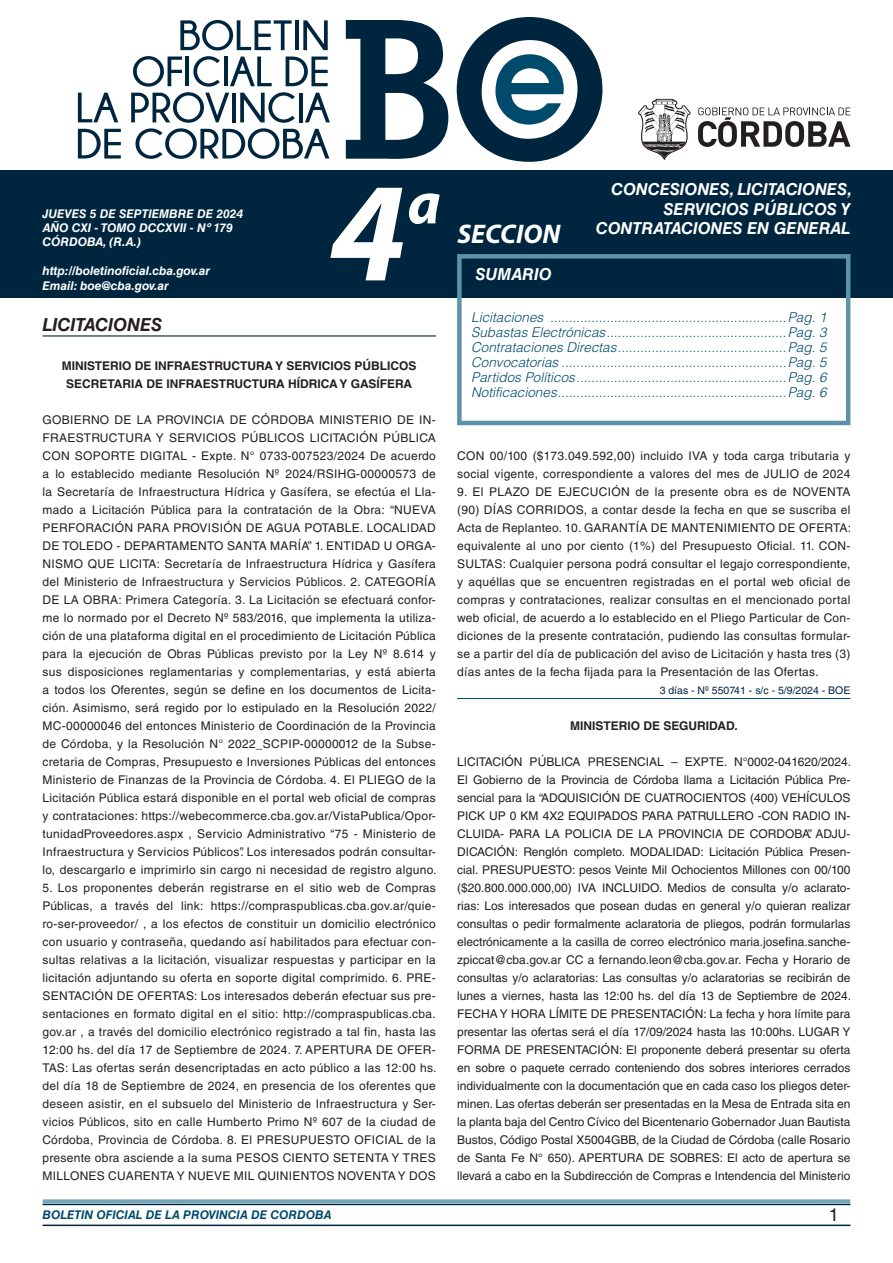
<style>
.page{position:relative;width:893px;height:1263px;background:#fff}
.page>*{position:absolute;margin:0;border:0;box-sizing:border-box;transform-origin:0 0}
.t1{font:italic 700 142.5px "Myriad Pro";color:#fff}
.t2{font:italic 700 60px "Myriad Pro";color:#fff}
.t3{font:italic 700 27px "Myriad Pro";color:#fff}
.NOMBRE_DE_MINISTERIO{font:italic 700 18px "Helvetica LT Std";color:#231f20}
.t4{font:18px "Helvetica LT Std";color:#231f20}
.t5{font:italic 700 16.5px/19.8px "Helvetica LT Std";color:#fff;text-align:right}
.t6{font:italic 300 13.5px "Helvetica LT Std";color:#004b6c}
.TEXTO_BASE{font:12px/18px "Helvetica LT Std";letter-spacing:.025em;color:#231f20;text-align:justify}
.t7{font:italic 700 12px/14.4px "Helvetica LT Std";color:#fff}
.RESUELVE{font:700 12px "Helvetica LT Std";color:#231f20}
.t8{font:italic 700 12px "Helvetica LT Std";color:#004b6c}
.FECHA_DE_VENCIMIENTO{font:10.5px "Helvetica LT Std";color:#00263f}
</style>
<div class="page">
<div style="left:0;top:170px;width:893px;height:128px;background:#00263f"></div>
<svg style="left:638px;top:99px;width:53px;height:61px"></svg>
<svg style="left:698px;top:107px;width:152px;height:40px"></svg>
<svg style="left:346px;top:20px;width:102px;height:139px"></svg>
<svg style="left:457px;top:17px;width:145px;height:145px"></svg>
<svg style="left:180px;top:20px;width:112px;height:30px"></svg>
<hr style="left:295px;top:20px;width:4px;height:30px;background:#00263f">
<svg style="left:303px;top:20px;width:25px;height:30px"></svg>
<svg style="left:78px;top:93px;width:40px;height:29px"></svg>
<svg style="left:78px;top:129px;width:43px;height:30px"></svg>
<svg style="left:131px;top:56px;width:199px;height:103px"></svg>
<hr style="left:43px;top:1224px;width:807px;height:2px;background:#00263f">
<div style="left:42px;top:1198px;width:809px;height:8px;background:#fff;opacity:.75"></div>
<hr style="left:43px;top:335px;width:393px;height:1px;background:#00263f">
<div style="left:457px;top:254px;width:393px;height:171px;border:4px solid #5c93aa"></div>
<hr style="left:457px;top:698px;width:393px;height:1px;background:#004b6c">
<p class="t7" style="left:43px;top:206px;width:202px">JUEVES 5 DE SEPTIEMBRE DE 2024<br>AÑO CXI - TOMO DCCXVII - Nº 179<br>CÓRDOBA, (R.A.)</p>
<p class="t7" style="left:43px;top:264px;width:169px">http://boletinoficial.cba.gov.ar<br>Email: boe@cba.gov.ar</p>
<h1 class="t1" style="left:329px;top:140px;width:79px">4</h1>
<h2 class="t2" style="left:407px;top:164px;width:35px">a</h2>
<p class="NOMBRE_DE_MINISTERIO" style="left:43px;top:314px;width:121px">LICITACIONES</p>
<p class="RESUELVE" style="left:62px;top:358px;width:356px">MINISTERIO DE INFRAESTRUCTURA Y SERVICIOS PÚBLICOS</p>
<p class="RESUELVE" style="left:66px;top:376px;width:347px">SECRETARIA DE INFRAESTRUCTURA HÍDRICA Y GASÍFERA</p>
<p class="TEXTO_BASE" style="left:43px;top:411px;width:396px">GOBIERNO DE LA PROVINCIA DE CÓRDOBA MINISTERIO DE IN-FRAESTRUCTURA Y SERVICIOS PÚBLICOS LICITACIÓN PÚBLICA CON SOPORTE DIGITAL - Expte. N° 0733-007523/2024 De acuerdo a lo establecido mediante Resolución Nº 2024/RSIHG-00000573 de la Secretaría de Infraestructura Hídrica y Gasífera, se efectúa el Lla&shy;mado a Licitación Pública para la contratación de la Obra: “NUEVA PERFORACIÓN PARA PROVISIÓN DE AGUA POTABLE. LOCALIDAD DE TOLEDO - DEPARTAMENTO SANTA MARÍA” 1. ENTIDAD U ORGA-NISMO QUE LICITA: Secretaría de Infraestructura Hídrica y Gasífera del Ministerio de Infraestructura y Servicios Públicos. 2. CATEGORÍA DE LA OBRA: Primera Categoría. 3. La Licitación se efectuará confor&shy;me lo normado por el Decreto Nº 583/2016, que implementa la utiliza&shy;ción de una plataforma digital en el procedimiento de Licitación Pública para la ejecución de Obras Públicas previsto por la Ley Nº 8.614 y sus disposiciones reglamentarias y complementarias, y está abierta a todos los Oferentes, según se define en los documentos de Licita&shy;ción. Asimismo, será regido por lo estipulado en la Resolución 2022/ MC-00000046 del entonces Ministerio de Coordinación de la Provincia de Córdoba, y la Resolución N° 2022_SCPIP-00000012 de la Subse&shy;cretaria de Compras, Presupuesto e Inversiones Públicas del entonces Ministerio de Finanzas de la Provincia de Córdoba. 4. El PLIEGO de la Licitación Pública estará disponible en el portal web oficial de compras y contrataciones: https://webecommerce.cba.gov.ar/VistaPublica/Opor&shy;tunidadProveedores.aspx , Servicio Administrativo “75 - Ministerio de Infraestructura y Servicios Públicos”. Los interesados podrán consultar&shy;lo, descargarlo e imprimirlo sin cargo ni necesidad de registro alguno.</p>
<p class="TEXTO_BASE" style="left:43px;top:879px;width:396px">5. Los proponentes deberán registrarse en el sitio web de Compras Públicas, a través del link: https://compraspublicas.cba.gov.ar/quie&shy;ro-ser-proveedor/ , a los efectos de constituir un domicilio electrónico con usuario y contraseña, quedando así habilitados para efectuar con&shy;sultas relativas a la licitación, visualizar respuestas y participar en la licitación adjuntando su oferta en soporte digital comprimido. 6. PRE-SENTACIÓN DE OFERTAS: Los interesados deberán efectuar sus pre&shy;sentaciones en formato digital en el sitio: http://compraspublicas.cba. gov.ar , a través del domicilio electrónico registrado a tal fin, hasta las 12:00 hs. del día 17 de Septiembre de 2024. 7. APERTURA DE OFER-TAS: Las ofertas serán desencriptadas en acto público a las 12:00 hs. del día 18 de Septiembre de 2024, en presencia de los oferentes que deseen asistir, en el subsuelo del Ministerio de Infraestructura y Ser&shy;vicios Públicos, sito en calle Humberto Primo Nº 607 de la ciudad de Córdoba, Provincia de Córdoba. 8. El PRESUPUESTO OFICIAL de la presente obra asciende a la suma PESOS CIENTO SETENTA Y TRES MILLONES CUARENTA Y NUEVE MIL QUINIENTOS NOVENTA Y DOS</p>
<h3 class="t3" style="left:457px;top:216px;width:104px">SECCION</h3>
<h3 class="t5" style="left:475px;top:264px;width:78px">SUMARIO</h3>
<h3 class="t5" style="left:596px;top:179px;width:258px">CONCESIONES, LICITACIONES,<br>SERVICIOS PÚBLICOS Y<br>CONTRATACIONES EN GENERAL</h3>
<p class="t6" style="left:471px;top:309px;width:357px">Licitaciones ...............................................................Pag. 1</p>
<p class="t6" style="left:471px;top:324px;width:357px">Subastas Electrónicas................................................Pag. 3</p>
<p class="t6" style="left:471px;top:339px;width:357px">Contrataciones Directas.............................................Pag. 5</p>
<p class="t6" style="left:471px;top:354px;width:357px">Convocatorias ............................................................Pag. 5</p>
<p class="t6" style="left:471px;top:369px;width:357px">Partidos Políticos........................................................Pag. 6</p>
<p class="t6" style="left:471px;top:384px;width:357px">Notificaciones.............................................................Pag. 6</p>
<p class="TEXTO_BASE" style="left:457px;top:447px;width:395px">CON 00/100 ($173.049.592,00) incluido IVA y toda carga tributaria y social vigente, correspondiente a valores del mes de JULIO de 2024</p>
<p class="TEXTO_BASE" style="left:457px;top:483px;width:395px">9. El PLAZO DE EJECUCIÓN de la presente obra es de NOVENTA (90) DÍAS CORRIDOS, a contar desde la fecha en que se suscriba el Acta de Replanteo. 10. GARANTÍA DE MANTENIMIENTO DE OFERTA: equivalente al uno por ciento (1%) del Presupuesto Oficial. 11. CON-SULTAS: Cualquier persona podrá consultar el legajo correspondiente, y aquéllas que se encuentren registradas en el portal web oficial de compras y contrataciones, realizar consultas en el mencionado portal web oficial, de acuerdo a lo establecido en el Pliego Particular de Con&shy;diciones de la presente contratación, pudiendo las consultas formular&shy;se a partir del día de publicación del aviso de Licitación y hasta tres (3) días antes de la fecha fijada para la Presentación de las Ofertas.</p>
<p class="FECHA_DE_VENCIMIENTO" style="left:660px;top:684px;width:192px">3 días - Nº 550741 - s/c - 5/9/2024 - BOE</p>
<p class="RESUELVE" style="left:570px;top:718px;width:169px">MINISTERIO DE SEGURIDAD.</p>
<p class="TEXTO_BASE" style="left:457px;top:753px;width:396px">LICITACIÓN PÚBLICA PRESENCIAL – EXPTE. N°0002-041620/2024.<br>El Gobierno de la Provincia de Córdoba llama a Licitación Pública Pre&shy;sencial para la “ADQUISICIÓN DE CUATROCIENTOS (400) VEHÍCULOS PICK UP 0 KM 4X2 EQUIPADOS PARA PATRULLERO -CON RADIO IN-CLUIDA- PARA LA POLICIA DE LA PROVINCIA DE CORDOBA”. ADJU-DICACIÓN: Renglón completo. MODALIDAD: Licitación Pública Presen&shy;cial. PRESUPUESTO: pesos Veinte Mil Ochocientos Millones con 00/100 ($20.800.000.000,00) IVA INCLUIDO. Medios de consulta y/o aclarato&shy;rias: Los interesados que posean dudas en general y/o quieran realizar consultas o pedir formalmente aclaratoria de pliegos, podrán formularlas electrónicamente a la casilla de correo electrónico maria.josefina.sanche&shy;zpiccat@cba.gov.ar CC a fernando.leon@cba.gov.ar. Fecha y Horario de consultas y/o aclaratorias: Las consultas y/o aclaratorias se recibirán de lunes a viernes, hasta las 12:00 hs. del día 13 de Septiembre de 2024.<br>FECHA Y HORA LÍMITE DE PRESENTACIÓN: La fecha y hora límite para presentar las ofertas será el día 17/09/2024 hasta las 10:00hs. LUGAR Y FORMA DE PRESENTACIÓN: El proponente deberá presentar su oferta en sobre o paquete cerrado conteniendo dos sobres interiores cerrados individualmente con la documentación que en cada caso los pliegos deter&shy;minen. Las ofertas deberán ser presentadas en la Mesa de Entrada sita en la planta baja del Centro Cívico del Bicentenario Gobernador Juan Bautista Bustos, Código Postal X5004GBB, de la Ciudad de Córdoba (calle Rosario de Santa Fe N° 650). APERTURA DE SOBRES: El acto de apertura se llevará a cabo en la Subdirección de Compras e Intendencia del Ministerio</p>
<p class="t8" style="left:43px;top:1208px;width:290px">BOLETIN OFICIAL DE LA PROVINCIA DE CORDOBA</p>
<p class="t4" style="left:829px;top:1204px;width:12px">1</p>
</div>
